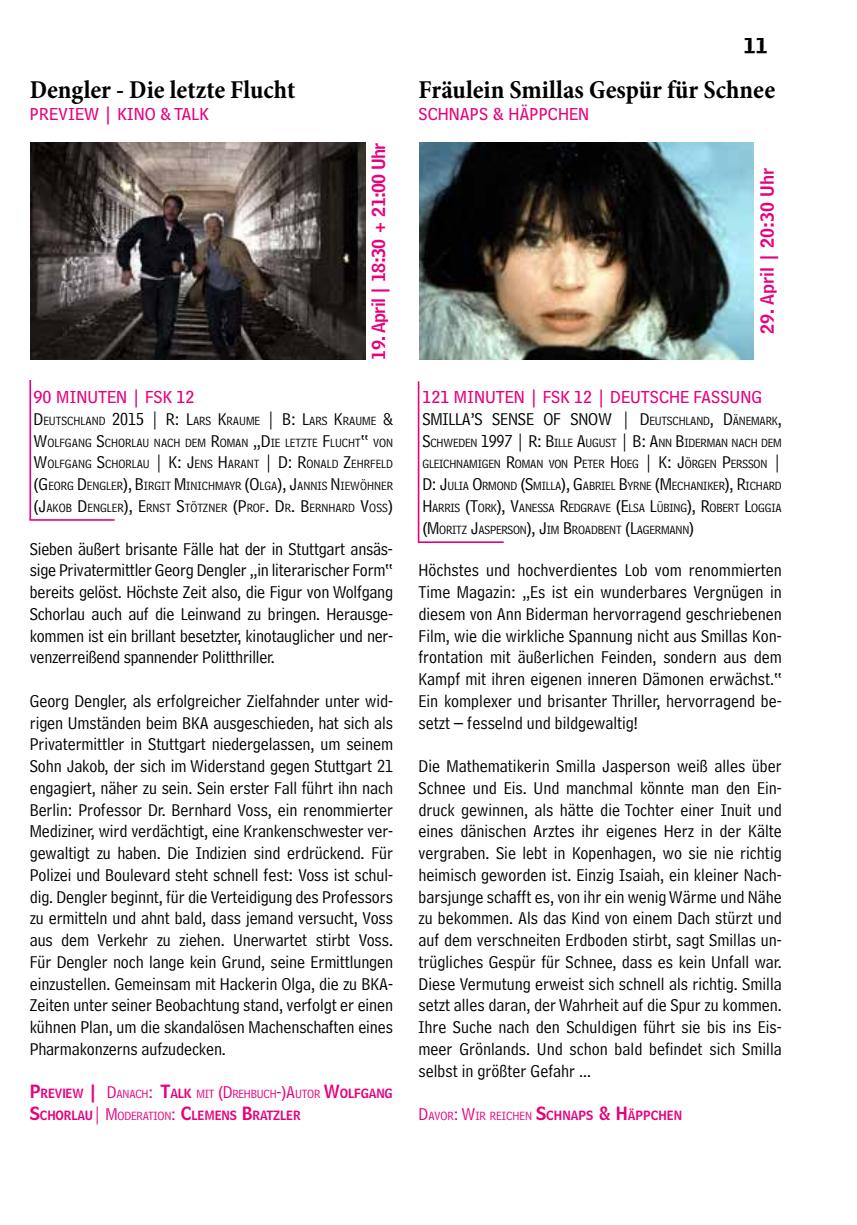
<style>
.page{position:relative;width:857px;height:1225px;background:#fff}
.page>*{position:absolute;margin:0;border:0;box-sizing:border-box;transform-origin:0 0}
.t1{font:700 condensed 26px "Minion Pro";color:#000}
.t2{font:18px/21.8px "Bell Centennial Address";letter-spacing:-.005em;color:#000;text-align:justify}
.t3{font:18px "Bell Centennial Sub Caption";color:#e6007d}
.t4{font:18px "Bell Centennial Name And Number";letter-spacing:-.04em;color:#e6007d}
.t5{font:18px "Bell Centennial Address";color:#000}
.t6{font:18px "Bell Centennial Name And Number";color:#e6007d}
.t7{font:18px "Bell Centennial Bold Listing";color:#000}
.t8{font:12.6px/21.8px "Bell Centennial Address";letter-spacing:-.01em;color:#000;text-align:justify}
.t9{font:12.6px "Bell Centennial Address";letter-spacing:-.015em;color:#e6007d}
.t10{font:12.6px "Bell Centennial Name And Number";letter-spacing:-.015em;color:#e6007d}
.s1{font-size:18px}
.s2{font-family:"Bell Centennial Name And Number";font-size:18px}
.s3{font-family:"Bell Centennial Name And Number"}
.s4{font-family:"Bell Centennial Address";font-size:18px}
.s5{font-family:"Bell Centennial Address"}
</style>
<div class="page">
<img style="left:419px;top:142px;width:334px;height:218px">
<hr style="left:418px;top:541px;width:85px;height:2px;background:#e6007d">
<img style="left:30px;top:142px;width:335px;height:218px">
<hr style="left:29px;top:519px;width:85px;height:2px;background:#e6007d">
<hr style="left:29px;top:380px;width:2px;height:140px;background:#e6007d">
<hr style="left:417px;top:381px;width:2px;height:162px;background:#e6007d">
<h1 class="t1" style="left:30px;top:72px;width:267px">Dengler - Die letzte Flucht</h1>
<p class="t3" style="left:30px;top:103px;width:180px">PREVIEW | KINO &amp; TALK</p>
<p class="t4" style="left:367px;top:360px;width:218px;rotate:-90deg">19. April | 18:30 + 21:00 Uhr</p>
<p class="t3" style="left:34px;top:386px;width:162px">90 MINUTEN | FSK 12</p>
<p class="t8" style="left:34px;top:410px;width:361px"><span class="s1">D</span> EUTSCHLAND <span class="s1">2015 | R: L</span>ARS <span class="s1">K</span>RAUME <span class="s1">| B: L</span>ARS <span class="s1">K</span>RAUME <span class="s1">&amp; W</span>OLFGANG <span class="s1">S</span>CHORLAU NACH DEM <span class="s1">R</span>OMAN <span class="s1">„D</span>IE LETZTE <span class="s1">F</span>LUCHT<span class="s1">“</span> VON <span class="s1">W</span>OLFGANG <span class="s1">S</span>CHORLAU <span class="s1">| K: J</span>ENS <span class="s1">H</span> ARANT <span class="s1">| D: R</span>ONALD <span class="s1">Z</span>EHRFELD <span class="s1">(G</span>EORG <span class="s1">D</span>ENGLER<span class="s1">), B</span>IRGIT <span class="s1">M</span>INICHMAYR <span class="s1">(O</span>LGA<span class="s1">), J</span>ANNIS <span class="s1">N</span> IEWÖHNER <span class="s1">(J</span>AKOB <span class="s1">D</span> ENGLER<span class="s1">), E</span>RNST <span class="s1">S</span>TÖTZNER <span class="s1">(P</span>ROF<span class="s1">. D</span> R<span class="s1">. B</span> ERNHARD <span class="s1">V</span>OSS<span class="s1">)</span></p>
<p class="t2" style="left:30px;top:538px;width:364px">Sieben äußert brisante Fälle hat der in Stuttgart ansäs&shy;sige Privatermittler Georg Dengler „in literarischer Form“ bereits gelöst. Höchste Zeit also, die Figur von Wolfgang Schorlau auch auf die Leinwand zu bringen. Herausge&shy;kommen ist ein brillant besetzter, kinotauglicher und ner&shy;venzerreißend spannender Politthriller.</p>
<p class="t2" style="left:30px;top:690px;width:364px">Georg Dengler, als erfolgreicher Zielfahnder unter wid&shy;rigen Umständen beim BKA ausgeschieden, hat sich als Privatermittler in Stuttgart niedergelassen, um seinem Sohn Jakob, der sich im Widerstand gegen Stuttgart 21 engagiert, näher zu sein. Sein erster Fall führt ihn nach Berlin: Professor Dr. Bernhard Voss, ein renommierter Mediziner, wird verdächtigt, eine Krankenschwester ver&shy;gewaltigt zu haben. Die Indizien sind erdrückend. Für Polizei und Boulevard steht schnell fest: Voss ist schul&shy;dig. Dengler beginnt, für die Verteidigung des Professors zu ermitteln und ahnt bald, dass jemand versucht, Voss aus dem Verkehr zu ziehen. Unerwartet stirbt Voss.<br>Für Dengler noch lange kein Grund, seine Ermittlungen einzustellen. Gemeinsam mit Hackerin Olga, die zu BKA-Zeiten unter seiner Beobachtung stand, verfolgt er einen kühnen Plan, um die skandalösen Machenschaften eines Pharmakonzerns aufzudecken.</p>
<p class="t9" style="left:30px;top:1086px;width:364px"><span class="s2">P</span><span class="s3">REVIEW</span> <span class="s2">|</span> <span class="s1">D</span>ANACH<span class="s1">:</span> <span class="s2">T</span><span class="s3">ALK</span> MIT <span class="s1">(D</span>REHBUCH<span class="s1">-)A</span>UTOR <span class="s2">W</span><span class="s3">OLFGANG</span></p>
<p class="t10" style="left:30px;top:1107px;width:272px"><span class="s1">S</span>CHORLAU<span class="s4">| M</span><span class="s5">ODERATION</span><span class="s4">:</span> <span class="s1">C</span>LEM ENS <span class="s1">B</span>RATZLER</p>
<p class="t7" style="left:743px;top:33px;width:26px">11</p>
<h1 class="t1" style="left:418px;top:72px;width:358px">Fräulein Smillas Gespür für Schnee</h1>
<p class="t3" style="left:418px;top:103px;width:172px">SCHNAPS &amp; HÄPPCHEN</p>
<p class="t6" style="left:755px;top:334px;width:168px;rotate:-90deg">29. April | 20:30 Uhr</p>
<p class="t3" style="left:422px;top:386px;width:341px">121 MINUTEN | FSK 12 | DEUTSCHE FASSUNG</p>
<p class="t5" style="left:422px;top:408px;width:9px">SMILLA</p>
<p class="t5" style="left:470px;top:408px;width:31px">’S SENSE</p>
<p class="t5" style="left:543px;top:408px;width:39px">OF SNOW</p>
<p class="t8" style="left:422px;top:410px;width:361px;text-indent:199px"><span class="s1">| D</span>EUTSCHLAND<span class="s1">, D</span>ÄNEMARK<span class="s1">, S</span>CHWEDEN <span class="s1">1997 | R: B</span>ILLE <span class="s1">A</span>UGUST <span class="s1">| B: A</span>NN <span class="s1">B</span>IDERMAN NACH DEM GLEICHNAMIGEN <span class="s1">R</span>OMAN VON <span class="s1">P</span>ETER <span class="s1">H</span> OEG <span class="s1">| K: J</span>ÖRGEN <span class="s1">P</span>ERSSON <span class="s1">| D: J</span>ULIA <span class="s1">O</span>RMOND <span class="s1">(S</span>MILLA<span class="s1">), G</span>ABRIEL <span class="s1">B</span>YRNE <span class="s1">(M</span> ECHANIKER<span class="s1">), R</span>ICHARD <span class="s1">H</span> ARRIS <span class="s1">(T</span>ORK<span class="s1">), V</span>ANESSA <span class="s1">R</span>EDGRAVE <span class="s1">(E</span>LSA <span class="s1">L</span>ÜBING<span class="s1">), R</span>OBERT <span class="s1">L</span>OGGIA <span class="s1">(M</span> ORITZ <span class="s1">J</span>ASPERSON<span class="s1">), J</span>IM <span class="s1">B</span> ROADBENT <span class="s1">(L</span>AGERMANN<span class="s1">)</span></p>
<p class="t2" style="left:418px;top:559px;width:364px">Höchstes und hochverdientes Lob vom renommierten Time Magazin: „Es ist ein wunderbares Vergnügen in diesem von Ann Biderman hervorragend geschriebenen Film, wie die wirkliche Spannung nicht aus Smillas Kon&shy;frontation mit äußerlichen Feinden, sondern aus dem Kampf mit ihren eigenen inneren Dämonen erwächst.“ Ein komplexer und brisanter Thriller, hervorragend be&shy;setzt – fesselnd und bildgewaltig!</p>
<p class="t2" style="left:418px;top:755px;width:364px">Die Mathematikerin Smilla Jasperson weiß alles über Schnee und Eis. Und manchmal könnte man den Ein&shy;druck gewinnen, als hätte die Tochter einer Inuit und eines dänischen Arztes ihr eigenes Herz in der Kälte vergraben. Sie lebt in Kopenhagen, wo sie nie richtig heimisch geworden ist. Einzig Isaiah, ein kleiner Nach&shy;barsjunge schafft es, von ihr ein wenig Wärme und Nähe zu bekommen. Als das Kind von einem Dach stürzt und auf dem verschneiten Erdboden stirbt, sagt Smillas un&shy;trügliches Gespür für Schnee, dass es kein Unfall war.<br>Diese Vermutung erweist sich schnell als richtig. Smilla setzt alles daran, der Wahrheit auf die Spur zu kommen.<br>Ihre Suche nach den Schuldigen führt sie bis ins Eis&shy;meer Grönlands. Und schon bald befindet sich Smilla selbst in größter Gefahr ...</p>
<p class="t9" style="left:418px;top:1108px;width:265px"><span class="s1">D</span>AVOR<span class="s1">: W</span>IR REICHEN <span class="s2">S</span><span class="s3">CHNAPS</span> <span class="s2">&amp; H</span><span class="s3">ÄPPCHEN</span></p>
</div>
